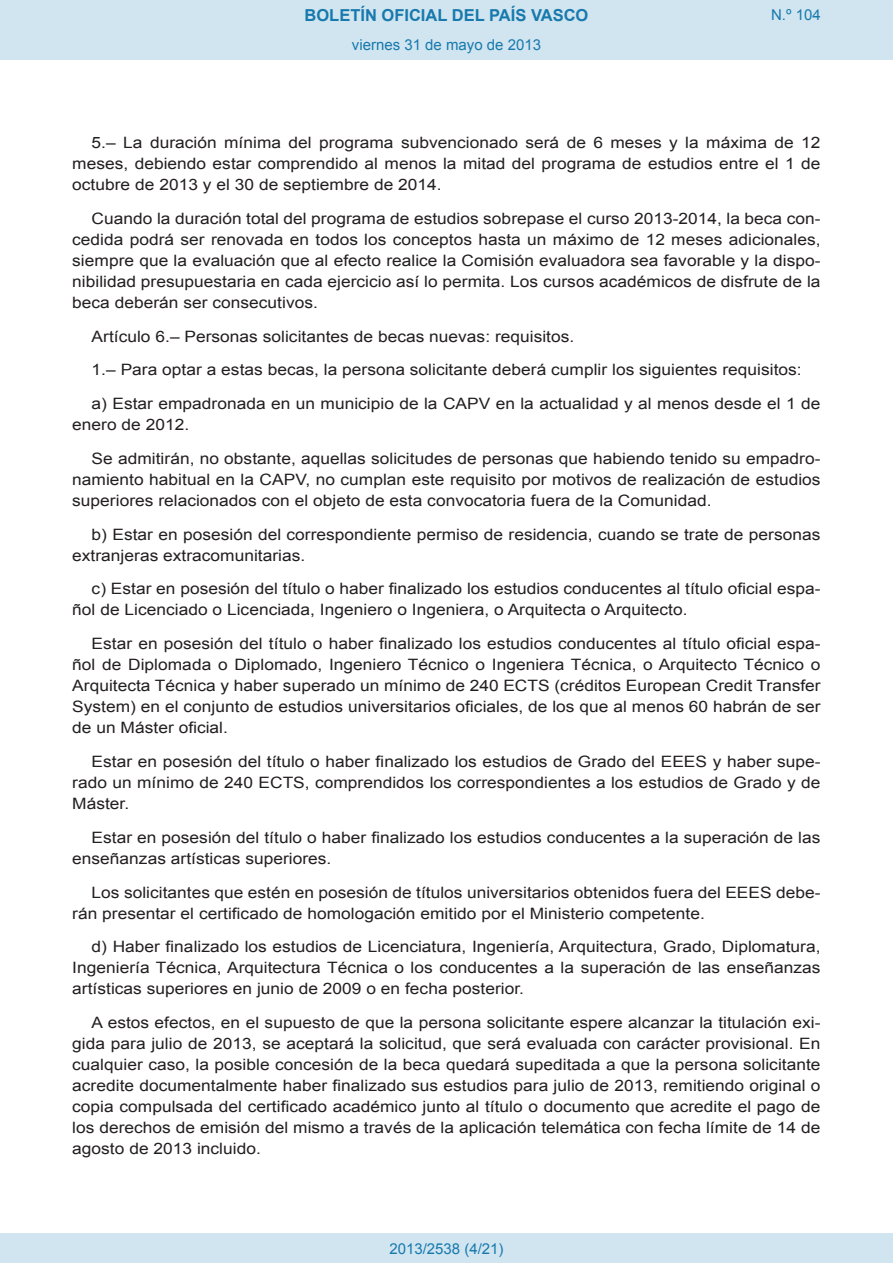
<style>
.page{position:relative;width:893px;height:1263px;background:#fff}
.page>*{position:absolute;margin:0;border:0;box-sizing:border-box;transform-origin:0 0}
.t1{font:700 16.5px "Arial";color:#1879ad}
.BOPVDetalle{font:15.6px/21px "Arial";color:#231f20;text-align:justify;scale:1.11 1}
.Paginacion_Centro{font:15px "Arial";color:#1879ad}
</style>
<div class="page">
<div style="left:0;top:0;width:893px;height:60px;background:#d0e5f0"></div>
<div style="left:0;top:1233px;width:893px;height:30px;background:#d0e5f0"></div>
<p class="t1" style="left:305px;top:4px;width:285px">BOLETÍN OFICIAL DEL PAÍS VASCO</p>
<p class="Paginacion_Centro" style="left:352px;top:35px;width:191px">viernes 31 de mayo de 2013</p>
<p class="Paginacion_Centro" style="left:771px;top:5px;width:51px">N.º 104</p>
<p class="BOPVDetalle" style="left:72px;top:132px;width:676px;text-indent:19px">5.– La duración mínima del programa subvencionado será de 6 meses y la máxima de 12 meses, debiendo estar comprendido al menos la mitad del programa de estudios entre el 1 de octubre de 2013 y el 30 de septiembre de 2014.</p>
<p class="BOPVDetalle" style="left:72px;top:208px;width:676px;text-indent:19px">Cuando la duración total del programa de estudios sobrepase el curso 2013-2014, la beca con&shy;cedida podrá ser renovada en todos los conceptos hasta un máximo de 12 meses adicionales, siempre que la evaluación que al efecto realice la Comisión evaluadora sea favorable y la dispo&shy;nibilidad presupuestaria en cada ejercicio así lo permita. Los cursos académicos de disfrute de la beca deberán ser consecutivos.</p>
<p class="BOPVDetalle" style="left:92px;top:326px;width:436px">Artículo 6.– Personas solicitantes de becas nuevas: requisitos.</p>
<p class="BOPVDetalle" style="left:92px;top:360px;width:641px">1.– Para optar a estas becas, la persona solicitante deberá cumplir los siguientes requisitos:</p>
<p class="BOPVDetalle" style="left:72px;top:393px;width:676px;text-indent:19px">a) Estar empadronada en un municipio de la CAPV en la actualidad y al menos desde el 1 de enero de 2012.</p>
<p class="BOPVDetalle" style="left:72px;top:448px;width:676px;text-indent:19px">Se admitirán, no obstante, aquellas solicitudes de personas que habiendo tenido su empadro&shy;namiento habitual en la CAPV, no cumplan este requisito por motivos de realización de estudios superiores relacionados con el objeto de esta convocatoria fuera de la Comunidad.</p>
<p class="BOPVDetalle" style="left:72px;top:524px;width:675px;text-indent:19px">b) Estar en posesión del correspondiente permiso de residencia, cuando se trate de personas extranjeras extracomunitarias.</p>
<p class="BOPVDetalle" style="left:72px;top:579px;width:676px;text-indent:19px">c) Estar en posesión del título o haber finalizado los estudios conducentes al título oficial espa&shy;ñol de Licenciado o Licenciada, Ingeniero o Ingeniera, o Arquitecta o Arquitecto.</p>
<p class="BOPVDetalle" style="left:72px;top:633px;width:676px;text-indent:19px">Estar en posesión del título o haber finalizado los estudios conducentes al título oficial espa&shy;ñol de Diplomada o Diplomado, Ingeniero Técnico o Ingeniera Técnica, o Arquitecto Técnico o Arquitecta Técnica y haber superado un mínimo de 240 ECTS (créditos European Credit Transfer System) en el conjunto de estudios universitarios oficiales, de los que al menos 60 habrán de ser de un Máster oficial.</p>
<p class="BOPVDetalle" style="left:72px;top:751px;width:676px;text-indent:19px">Estar en posesión del título o haber finalizado los estudios de Grado del EEES y haber supe&shy;rado un mínimo de 240 ECTS, comprendidos los correspondientes a los estudios de Grado y de Máster.</p>
<p class="BOPVDetalle" style="left:72px;top:827px;width:675px;text-indent:19px">Estar en posesión del título o haber finalizado los estudios conducentes a la superación de las enseñanzas artísticas superiores.</p>
<p class="BOPVDetalle" style="left:72px;top:882px;width:676px;text-indent:19px">Los solicitantes que estén en posesión de títulos universitarios obtenidos fuera del EEES debe&shy;rán presentar el certificado de homologación emitido por el Ministerio competente.</p>
<p class="BOPVDetalle" style="left:72px;top:936px;width:676px;text-indent:19px">d) Haber finalizado los estudios de Licenciatura, Ingeniería, Arquitectura, Grado, Diplomatura, Ingeniería Técnica, Arquitectura Técnica o los conducentes a la superación de las enseñanzas artísticas superiores en junio de 2009 o en fecha posterior.</p>
<p class="BOPVDetalle" style="left:72px;top:1012px;width:676px;text-indent:19px">A estos efectos, en el supuesto de que la persona solicitante espere alcanzar la titulación exi&shy;gida para julio de 2013, se aceptará la solicitud, que será evaluada con carácter provisional. En cualquier caso, la posible concesión de la beca quedará supeditada a que la persona solicitante acredite documentalmente haber finalizado sus estudios para julio de 2013, remitiendo original o copia compulsada del certificado académico junto al título o documento que acredite el pago de los derechos de emisión del mismo a través de la aplicación telemática con fecha límite de 14 de agosto de 2013 incluido.</p>
<p class="Paginacion_Centro" style="left:389px;top:1238px;width:116px">2013/2538 (4/21)</p>
</div>
